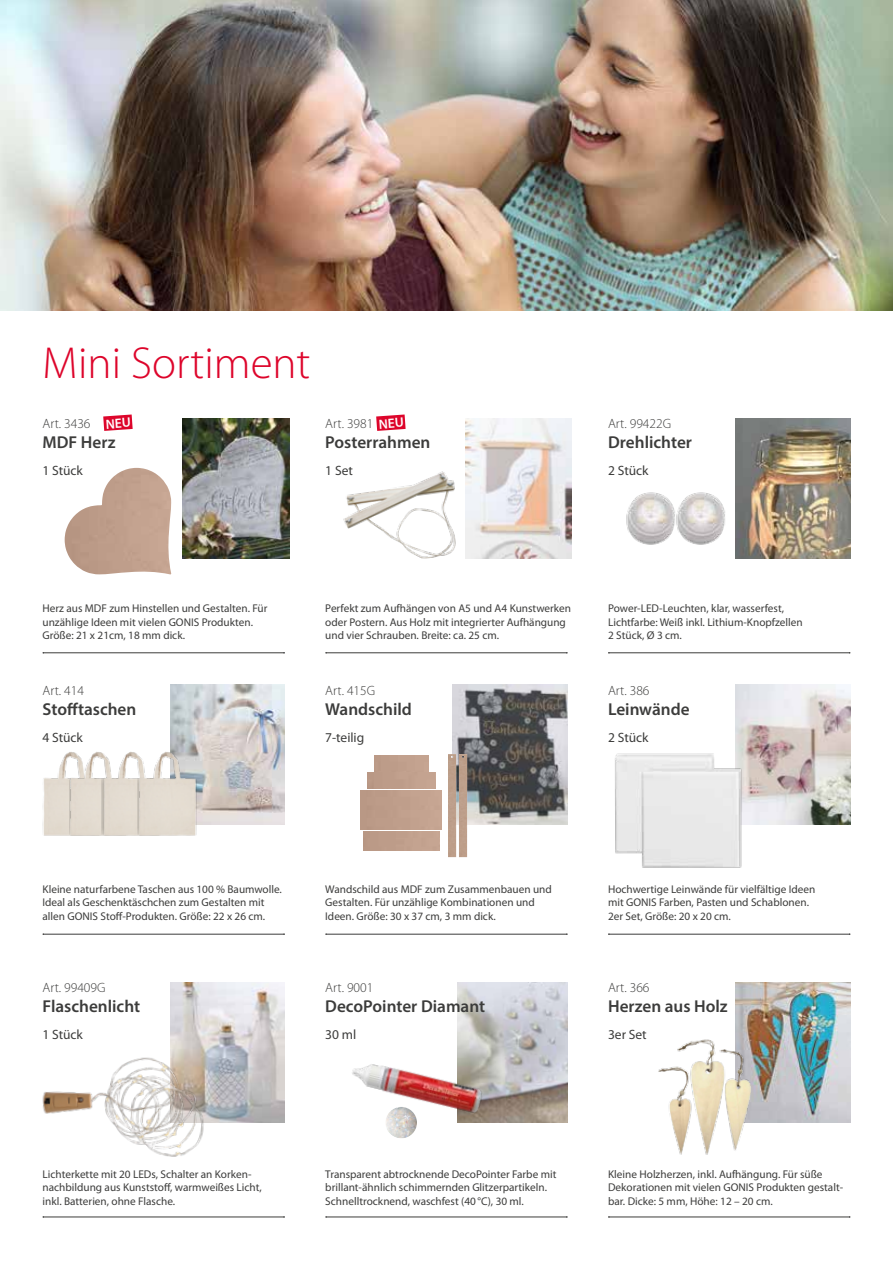
<style>
.page{position:relative;width:893px;height:1263px;background:#fff}
.page>*{position:absolute;margin:0;border:0;box-sizing:border-box;transform-origin:0 0}
.t1{font:300 45px "Myriad Pro";color:#dd052b}
.t2{font:600 17.25px "Myriad Pro";color:#3c3c3b}
.t3{font:300 13.5px "Myriad Pro";color:#3c3c3b}
.t4{font:13.5px "Myriad Pro";letter-spacing:-.005em;color:#3c3c3b}
.t5{font:11.25px/13.5px "Myriad Pro";color:#3c3c3b}
</style>
<div class="page">
<hr style="left:43px;top:1217px;width:241px;height:1px;background:#3c3c3b">
<img style="left:170px;top:982px;width:115px;height:141px">
<hr style="left:326px;top:934px;width:241px;height:1px;background:#3c3c3b">
<hr style="left:43px;top:652px;width:241px;height:1px;background:#3c3c3b">
<img style="left:453px;top:685px;width:115px;height:140px">
<img style="left:182px;top:418px;width:107px;height:140px">
<hr style="left:43px;top:934px;width:241px;height:1px;background:#3c3c3b">
<hr style="left:609px;top:1217px;width:241px;height:1px;background:#3c3c3b">
<hr style="left:609px;top:934px;width:241px;height:1px;background:#3c3c3b">
<img style="left:170px;top:685px;width:115px;height:140px">
<img style="left:736px;top:982px;width:114px;height:141px">
<img style="left:736px;top:685px;width:114px;height:140px">
<hr style="left:326px;top:1217px;width:241px;height:1px;background:#3c3c3b">
<img style="left:457px;top:982px;width:111px;height:141px">
<hr style="left:326px;top:652px;width:241px;height:1px;background:#3c3c3b">
<img style="left:466px;top:418px;width:106px;height:140px">
<img style="left:42px;top:1041px;width:169px;height:116px">
<hr style="left:609px;top:652px;width:241px;height:1px;background:#3c3c3b">
<img style="left:736px;top:418px;width:114px;height:140px">
<img style="left:42px;top:752px;width:29px;height:84px">
<svg style="left:69px;top:778px;width:2px;height:57px"></svg>
<img style="left:71px;top:752px;width:31px;height:84px">
<div style="left:101px;top:778px;width:7px;height:57px;background:#cec7bd"></div>
<img style="left:102px;top:752px;width:37px;height:84px">
<div style="left:137px;top:778px;width:7px;height:57px;background:#c3bcb3"></div>
<img style="left:139px;top:752px;width:64px;height:84px">
<img style="left:658px;top:1037px;width:106px;height:118px">
<img style="left:615px;top:746px;width:135px;height:122px">
<img style="left:626px;top:492px;width:44px;height:53px">
<img style="left:670px;top:488px;width:66px;height:59px">
<svg style="left:448px;top:754px;width:11px;height:103px"></svg>
<img style="left:459px;top:754px;width:8px;height:103px">
<img style="left:352px;top:1040px;width:170px;height:83px">
<div style="left:383px;top:1104px;width:35px;height:35px;background:#000;opacity:.75"></div>
<img style="left:343px;top:461px;width:140px;height:98px">
<img style="left:0;top:0;width:893px;height:310px">
<img style="left:65px;top:468px;width:106px;height:106px">
<svg style="left:103px;top:414px;width:30px;height:17px"></svg>
<svg style="left:376px;top:414px;width:30px;height:17px"></svg>
<h1 class="t1" style="left:43px;top:336px;width:270px">Mini Sortiment</h1>
<p class="t3" style="left:43px;top:416px;width:50px">Art. 3436</p>
<h2 class="t2" style="left:43px;top:431px;width:74px">MDF Herz</h2>
<p class="t4" style="left:43px;top:462px;width:42px">1 Stück</p>
<p class="t3" style="left:325px;top:416px;width:50px">Art. 3981</p>
<h2 class="t2" style="left:325px;top:431px;width:107px">Posterrahmen</h2>
<p class="t4" style="left:325px;top:462px;width:29px">1 Set</p>
<p class="t3" style="left:608px;top:416px;width:65px">Art. 99422G</p>
<h2 class="t2" style="left:608px;top:431px;width:85px">Drehlichter</h2>
<p class="t4" style="left:608px;top:462px;width:42px">2 Stück</p>
<p class="t5" style="left:43px;top:602px;width:226px">Herz aus MDF zum Hinstellen und Gestalten. Für unzählige Ideen mit vielen GONIS Produkten.<br>Größe: 21 x 21cm, 18 mm dick.</p>
<p class="t5" style="left:325px;top:602px;width:247px">Perfekt zum Aufhängen von A5 und A4 Kunstwerken oder Postern. Aus Holz mit integrierter Aufhängung und vier Schrauben. Breite: ca. 25 cm.</p>
<p class="t5" style="left:608px;top:602px;width:196px">Power-LED-Leuchten, klar, wasserfest,<br>Lichtfarbe: Weiß inkl. Lithium-Knopfzellen<br>2 Stück, Ø 3 cm.</p>
<p class="t3" style="left:43px;top:682px;width:43px">Art. 414</p>
<p class="t3" style="left:325px;top:682px;width:51px">Art. 415G</p>
<p class="t3" style="left:608px;top:682px;width:43px">Art. 386</p>
<h2 class="t2" style="left:43px;top:698px;width:95px">Stofftaschen</h2>
<p class="t4" style="left:43px;top:729px;width:42px">4 Stück</p>
<h2 class="t2" style="left:325px;top:698px;width:88px">Wandschild</h2>
<p class="t4" style="left:325px;top:729px;width:40px">7-teilig</p>
<h2 class="t2" style="left:608px;top:698px;width:83px">Leinwände</h2>
<p class="t4" style="left:608px;top:729px;width:42px">2 Stück</p>
<p class="t5" style="left:43px;top:882px;width:241px">Kleine naturfarbene Taschen aus 100 % Baumwolle.<br>Ideal als Geschenktäschchen zum Gestalten mit allen GONIS Stoff-Produkten. Größe: 22 x 26 cm.</p>
<p class="t5" style="left:325px;top:882px;width:228px">Wandschild aus MDF zum Zusammenbauen und<br>Gestalten. Für unzählige Kombinationen und<br>Ideen. Größe: 30 x 37 cm, 3 mm dick.</p>
<p class="t5" style="left:608px;top:882px;width:209px">Hochwertige Leinwände für vielfältige Ideen mit GONIS Farben, Pasten und Schablonen.<br>2er Set, Größe: 20 x 20 cm.</p>
<p class="t3" style="left:43px;top:980px;width:65px">Art. 99409G</p>
<p class="t3" style="left:325px;top:980px;width:50px">Art. 9001</p>
<p class="t3" style="left:608px;top:980px;width:43px">Art. 366</p>
<h2 class="t2" style="left:43px;top:995px;width:99px">Flaschenlicht</h2>
<p class="t4" style="left:43px;top:1026px;width:42px">1 Stück</p>
<h2 class="t2" style="left:325px;top:995px;width:161px">DecoPointer Diamant</h2>
<p class="t4" style="left:325px;top:1026px;width:32px">30 ml</p>
<h2 class="t2" style="left:608px;top:995px;width:121px">Herzen aus Holz</h2>
<p class="t4" style="left:608px;top:1026px;width:40px">3er Set</p>
<p class="t5" style="left:43px;top:1167px;width:221px">Lichterkette mit 20 LEDs, Schalter an Korken&shy;nachbildung aus Kunststoff, warmweißes Licht, inkl. Batterien, ohne Flasche.</p>
<p class="t5" style="left:325px;top:1167px;width:233px">Transparent abtrocknende DecoPointer Farbe mit brillant-ähnlich schimmernden Glitzerpartikeln.<br>Schnelltrocknend, waschfest (40 °C), 30 ml.</p>
<p class="t5" style="left:608px;top:1167px;width:237px">Kleine Holzherzen, inkl. Aufhängung. Für süße<br>Dekorationen mit vielen GONIS Produkten gestalt&shy;bar. Dicke: 5 mm, Höhe: 12 – 20 cm.</p>
</div>
